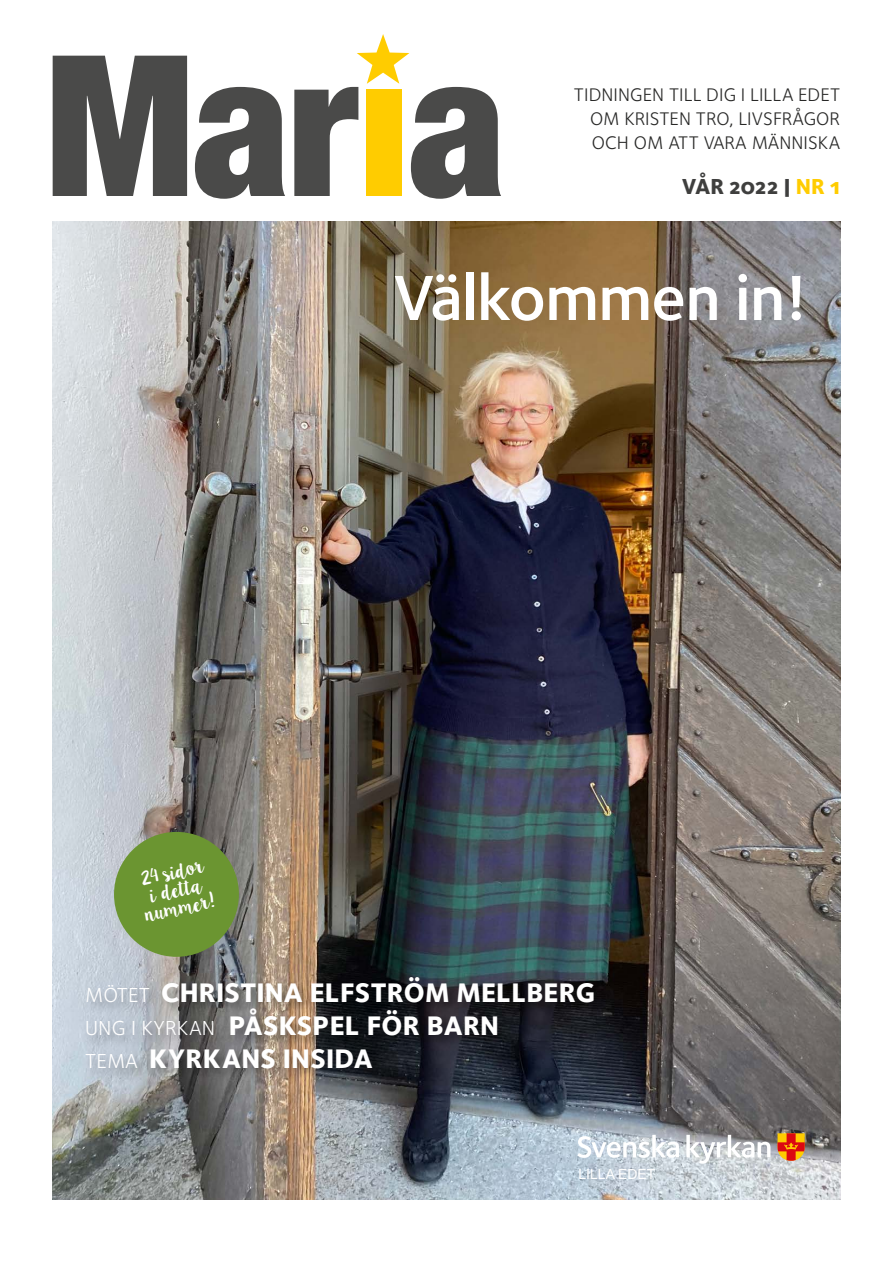
<style>
.page{position:relative;width:893px;height:1263px;background:#fff}
.page>*{position:absolute;margin:0;border:0;box-sizing:border-box;transform-origin:0 0}
.t1{font:66px "Foundry Sterling Demi OSF";letter-spacing:-.01em;color:#fff}
.t2{font:27.75px/33.3px "Foundry Sterling Extra Bold OSF";letter-spacing:.005em;color:#fff}
.t3{font:22.5px "Foundry Sterling Extra Bold OSF";color:#3f3f3e}
.t4{font:18.9px/23.5px "Foundry Sterling Book OSF";letter-spacing:.005em;color:#282827;text-align:justify}
.t5{font:17.25px/18px "Lilly Belle";color:#fff;text-align:center}
.t6{font:13.95px "Arial";color:#fff}
.s1{color:#fc0}
.s2{font-family:"Foundry Sterling Book OSF";font-size:21px}
</style>
<div class="page">
<svg style="left:53px;top:56px;width:448px;height:143px;fill:#4a4a49"></svg>
<div style="left:366px;top:90px;width:36px;height:106px;background:#fc0"></div>
<svg style="left:357px;top:34px;width:52px;height:50px"></svg>
<img style="left:53px;top:221px;width:787px;height:978px">
<svg style="left:577px;top:1135px;width:102px;height:23px"></svg>
<svg style="left:686px;top:1135px;width:84px;height:29px"></svg>
<svg style="left:777px;top:1133px;width:28px;height:28px"></svg>
<div style="left:84px;top:975px;width:524px;height:107px;background:#000;opacity:.35"></div>
<div style="left:114px;top:832px;width:125px;height:125px;background:#6b9531;border-radius:50%"></div>
<p class="t4" style="left:590px;top:83px;width:251px;text-indent:-16px">TIDNINGEN TILL DIG I LILLA EDET OM KRISTEN TRO, LIVSFRÅGOR OCH OM ATT VARA MÄNNISKA</p>
<p class="t3" style="left:682px;top:171px;width:160px">VÅR 2022 | <span class="s1">NR 1</span></p>
<h1 class="t1" style="left:393px;top:251px;width:416px">Välkommen in!</h1>
<p class="t5" style="left:136px;top:871px;width:72px;rotate:-13deg">24 sidor i detta nummer!</p>
<p class="t2" style="left:85px;top:975px;width:512px"><span class="s2">MÖTET</span> CHRISTINA ELFSTRÖM MELLBERG<br><span class="s2">UNG I KYRKAN</span> PÅSKSPEL FÖR BARN<br><span class="s2">TEMA</span> KYRKANS INSIDA</p>
<p class="t6" style="left:578px;top:1164px;width:78px">LILLA EDET</p>
</div>
